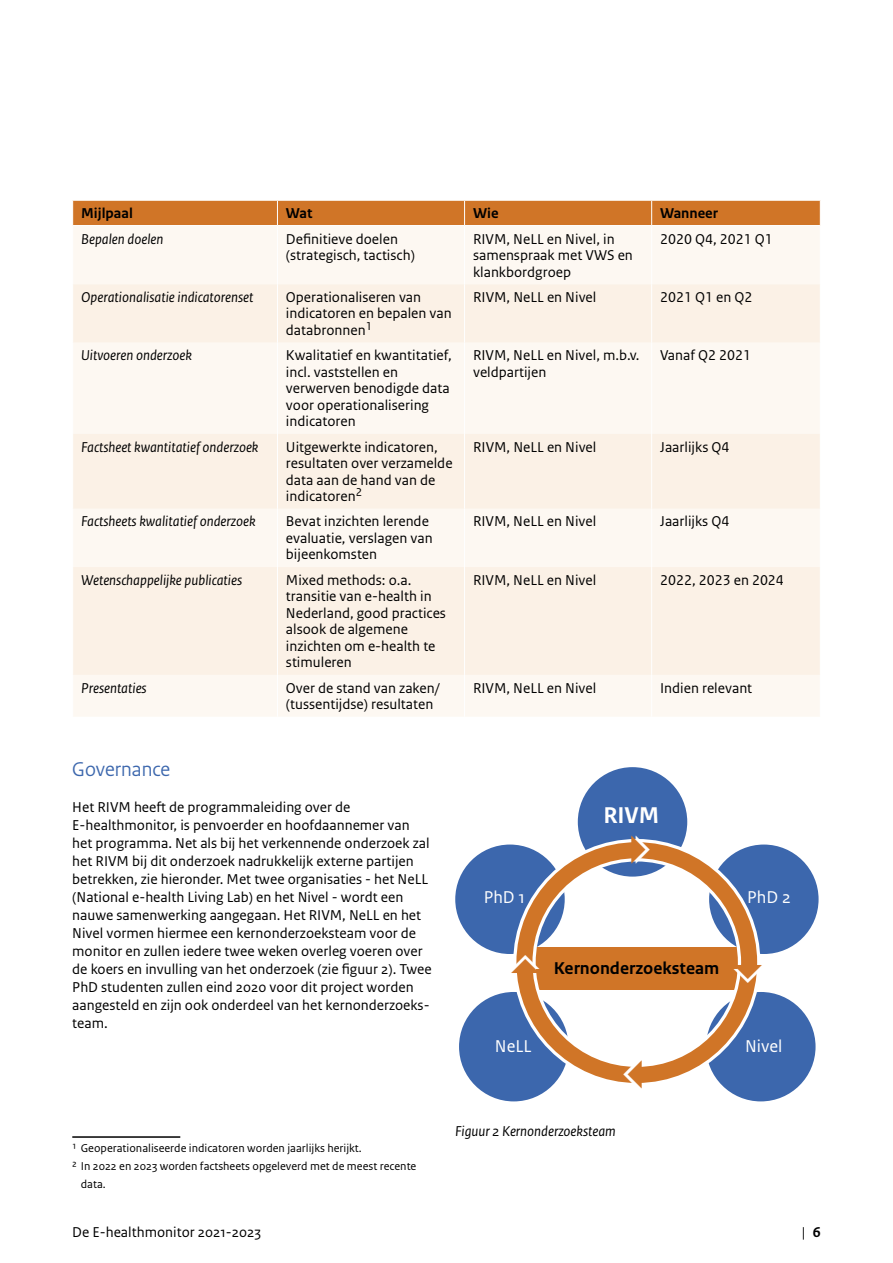
<style>
.page{position:relative;width:893px;height:1263px;background:#fff}
.page>*{position:absolute;margin:0;border:0;box-sizing:border-box;transform-origin:0 0}
.t1{font:700 24px "Rijksoverheid Sans Text";color:#fff}
.t2{font:21px "Rijksoverheid Sans Heading";color:#3c67ad}
.t3{font:700 18px "Rijksoverheid Sans Text";color:#000}
.t4{font:18px "Rijksoverheid Sans Text";color:#fff}
.t5{font:15px/16.5px "Rijksoverheid Sans Text";color:#000}
.t6{font:italic 15px "Rijksoverheid Sans Text";color:#000}
.t7{font:700 15px "Rijksoverheid Sans Text";color:#000}
.t8{font:12px "Rijksoverheid Sans Text";color:#000}
.s1{font-weight:700}
</style>
<div class="page">
<div style="left:73px;top:226px;width:747px;height:490px;background:#fdf8f2"></div>
<svg style="left:73px;top:284px;width:747px;height:391px;fill:#fbf1e6"></svg>
<hr style="left:651px;top:226px;width:1px;height:58px;background:#fff">
<hr style="left:651px;top:284px;width:1px;height:59px;background:#fff">
<hr style="left:651px;top:343px;width:1px;height:91px;background:#fff">
<hr style="left:651px;top:434px;width:1px;height:75px;background:#fff">
<hr style="left:651px;top:509px;width:1px;height:58px;background:#fff">
<hr style="left:651px;top:567px;width:1px;height:108px;background:#fff">
<hr style="left:651px;top:675px;width:1px;height:42px;background:#fff">
<hr style="left:277px;top:226px;width:1px;height:58px;background:#fff">
<hr style="left:464px;top:226px;width:1px;height:58px;background:#fff">
<hr style="left:277px;top:284px;width:1px;height:59px;background:#fff">
<hr style="left:464px;top:284px;width:1px;height:59px;background:#fff">
<hr style="left:277px;top:343px;width:1px;height:91px;background:#fff">
<hr style="left:464px;top:343px;width:1px;height:91px;background:#fff">
<hr style="left:277px;top:434px;width:1px;height:75px;background:#fff">
<hr style="left:464px;top:434px;width:1px;height:75px;background:#fff">
<hr style="left:277px;top:509px;width:1px;height:58px;background:#fff">
<hr style="left:464px;top:509px;width:1px;height:58px;background:#fff">
<hr style="left:277px;top:567px;width:1px;height:108px;background:#fff">
<hr style="left:464px;top:567px;width:1px;height:108px;background:#fff">
<hr style="left:277px;top:675px;width:1px;height:42px;background:#fff">
<hr style="left:464px;top:675px;width:1px;height:42px;background:#fff">
<div style="left:72px;top:200px;width:749px;height:25px;background:#d07527"></div>
<hr style="left:72px;top:1136px;width:108px;height:2px;background:#000">
<div style="left:578px;top:767px;width:109px;height:110px;background:#3c67ad;border-radius:50%"></div>
<div style="left:709px;top:844px;width:110px;height:110px;background:#3c67ad;border-radius:50%"></div>
<div style="left:455px;top:844px;width:110px;height:110px;background:#3c67ad;border-radius:50%"></div>
<div style="left:706px;top:992px;width:109px;height:109px;background:#3c67ad;border-radius:50%"></div>
<div style="left:459px;top:992px;width:109px;height:109px;background:#3c67ad;border-radius:50%"></div>
<div style="left:527px;top:947px;width:222px;height:43px;background:#d07527"></div>
<div style="left:513px;top:839px;width:247px;height:247px;border:22px solid #fff;border-radius:50%"></div>
<div style="left:516px;top:842px;width:241px;height:241px;border:16px solid #d07527;border-radius:50%"></div>
<svg style="left:624px;top:1062px;width:18px;height:24px"></svg>
<svg style="left:631px;top:839px;width:19px;height:24px"></svg>
<svg style="left:735px;top:964px;width:25px;height:19px"></svg>
<svg style="left:513px;top:954px;width:24px;height:19px"></svg>
<p class="t7" style="left:81px;top:205px;width:53px">Mijlpaal</p>
<p class="t7" style="left:286px;top:205px;width:28px">Wat</p>
<p class="t7" style="left:473px;top:205px;width:27px">Wie</p>
<p class="t7" style="left:660px;top:205px;width:59px">Wanneer</p>
<p class="t6" style="left:81px;top:230px;width:84px">Bepalen doelen</p>
<p class="t5" style="left:286px;top:231px;width:130px">Definitieve doelen (strategisch, tactisch)</p>
<p class="t5" style="left:473px;top:231px;width:161px">RIVM, NeLL en Nivel, in samenspraak met VWS en klankbordgroep</p>
<p class="t5" style="left:660px;top:231px;width:114px">2020 Q4, 2021 Q1</p>
<p class="t6" style="left:81px;top:289px;width:174px">Operationalisatie indicatorenset</p>
<p class="t5" style="left:286px;top:289px;width:167px">Operationaliseren van indicatoren en bepalen van databronnen<sup>1</sup></p>
<p class="t5" style="left:473px;top:289px;width:125px">RIVM, NeLL en Nivel</p>
<p class="t5" style="left:660px;top:289px;width:94px">2021 Q1 en Q2</p>
<p class="t6" style="left:81px;top:347px;width:112px">Uitvoeren onderzoek</p>
<p class="t5" style="left:286px;top:347px;width:167px">Kwalitatief en kwantitatief, incl. vaststellen en verwerven benodigde data voor operationalisering indicatoren</p>
<p class="t5" style="left:473px;top:347px;width:168px">RIVM, NeLL en Nivel, m.b.v. veldpartijen</p>
<p class="t5" style="left:660px;top:347px;width:92px">Vanaf Q2 2021</p>
<p class="t6" style="left:81px;top:438px;width:179px">Factsheet kwantitatief onderzoek</p>
<p class="t5" style="left:286px;top:439px;width:168px">Uitgewerkte indicatoren, resultaten over verzamelde data aan de hand van de indicatoren<sup>2</sup></p>
<p class="t5" style="left:473px;top:439px;width:125px">RIVM, NeLL en Nivel</p>
<p class="t5" style="left:660px;top:439px;width:71px">Jaarlijks Q4</p>
<p class="t6" style="left:81px;top:513px;width:176px">Factsheets kwalitatief onderzoek</p>
<p class="t5" style="left:286px;top:513px;width:148px">Bevat inzichten lerende evaluatie, verslagen van bijeenkomsten</p>
<p class="t5" style="left:473px;top:513px;width:125px">RIVM, NeLL en Nivel</p>
<p class="t5" style="left:660px;top:513px;width:71px">Jaarlijks Q4</p>
<p class="t6" style="left:81px;top:571px;width:162px">Wetenschappelijke publicaties</p>
<p class="t5" style="left:286px;top:572px;width:162px">Mixed methods: o.a. transitie van e-health in<br>Nederland, good practices alsook de algemene inzichten om e-health te stimuleren</p>
<p class="t5" style="left:473px;top:572px;width:125px">RIVM, NeLL en Nivel</p>
<p class="t5" style="left:660px;top:572px;width:125px">2022, 2023 en 2024</p>
<p class="t6" style="left:81px;top:679px;width:67px">Presentaties</p>
<p class="t5" style="left:286px;top:680px;width:155px">Over de stand van zaken/ (tussentijdse) resultaten</p>
<p class="t5" style="left:473px;top:680px;width:125px">RIVM, NeLL en Nivel</p>
<p class="t5" style="left:660px;top:680px;width:94px">Indien relevant</p>
<h2 class="t2" style="left:72px;top:757px;width:99px">Governance</h2>
<p class="t5" style="left:72px;top:798px;width:361px;line-height:18px">Het RIVM heeft de programmaleiding over de E-healthmonitor, is penvoerder en hoofdaannemer van het programma. Net als bij het verkennende onderzoek zal het RIVM bij dit onderzoek nadrukkelijk externe partijen betrekken, zie hieronder. Met twee organisaties - het NeLL (National e-health Living Lab) en het Nivel - wordt een nauwe samenwerking aangegaan. Het RIVM, NeLL en het Nivel vormen hiermee een kernonderzoeksteam voor de monitor en zullen iedere twee weken overleg voeren over de koers en invulling van het onderzoek (zie figuur 2). Twee PhD studenten zullen eind 2020 voor dit project worden aangesteld en zijn ook onderdeel van het kernonderzoeks&shy;team.</p>
<h1 class="t1" style="left:604px;top:802px;width:57px">RIVM</h1>
<p class="t4" style="left:484px;top:887px;width:43px">PhD 1</p>
<p class="t4" style="left:747px;top:887px;width:45px">PhD 2</p>
<p class="t3" style="left:554px;top:958px;width:167px">Kernonderzoeksteam</p>
<p class="t4" style="left:495px;top:1036px;width:38px">NeLL</p>
<p class="t4" style="left:745px;top:1036px;width:39px">Nivel</p>
<p class="t8" style="left:72px;top:1141px;width:291px">1 Geoperationaliseerde indicatoren worden jaarlijks herijkt.</p>
<p class="t8" style="left:72px;top:1159px;width:346px">2 In 2022 en 2023 worden factsheets opgeleverd met de meest recente</p>
<p class="t8" style="left:81px;top:1177px;width:26px">data.</p>
<p class="t6" style="left:455px;top:1123px;width:162px">Figuur 2 Kernonderzoeksteam</p>
<p class="t5" style="left:72px;top:1224px;width:190px">De E-healthmonitor 2021-2023</p>
<p class="t5" style="left:802px;top:1224px;width:20px">| <span class="s1">6</span></p>
</div>
